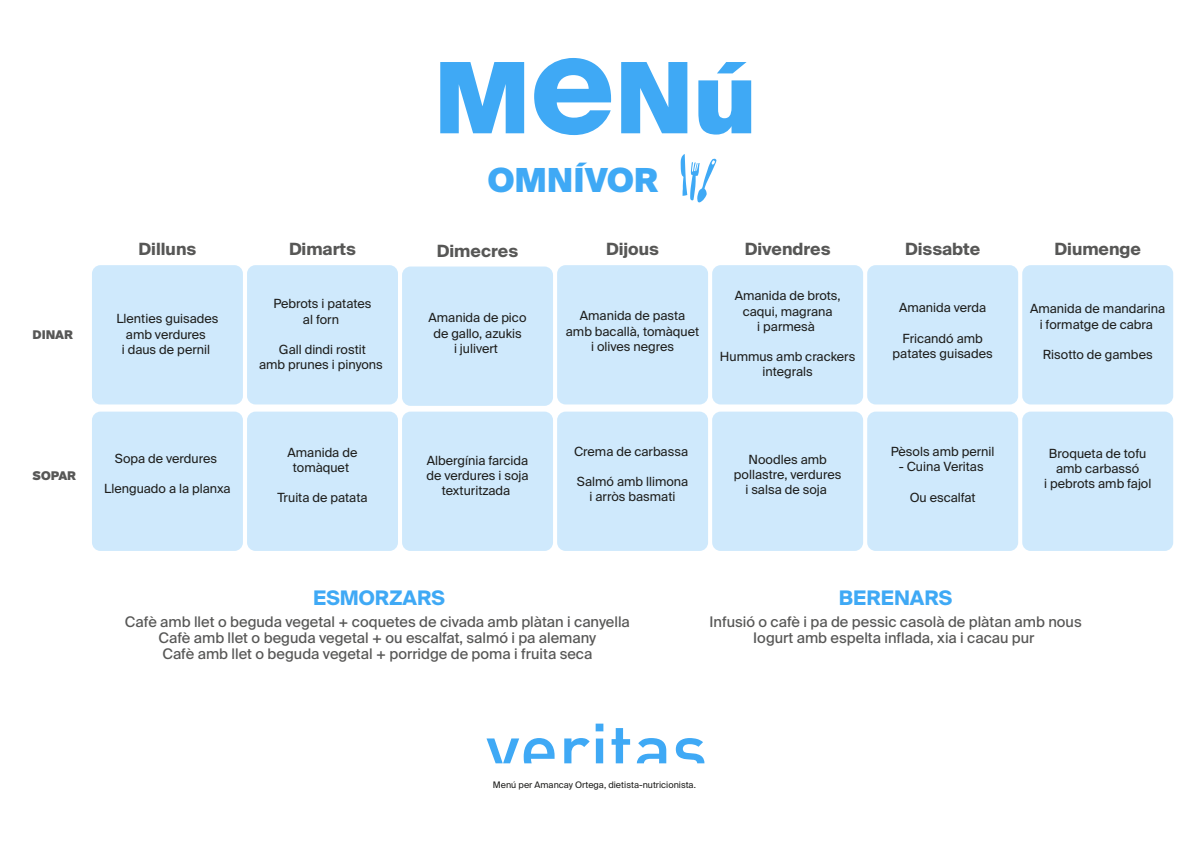
<style>
.page{position:relative;width:1191px;height:842px;background:#fff}
.page>*{position:absolute;margin:0;border:0;box-sizing:border-box;transform-origin:0 0}
.t1{font:900 98.3px "Suisse Intl";color:#3fa9f5}
.t2{font:900 33.1px "Suisse Intl";color:#3fa9f5}
.t3{font:700 20.1px "Suisse Intl";color:#3fa9f5}
.t4{font:700 16.9px "Suisse Intl";color:#575756}
.t5{font:14.6px/15.8px "Suisse Intl";color:#575756;text-align:center}
.t6{font:12.7px/15.2px "Suisse Intl";color:#1d1d1b;text-align:center}
.t7{font:900 12px "Suisse Intl";color:#575756}
.t8{font:9px "Suisse Intl";color:#1d1d1b}
.s1{font-weight:700;font-size:136px}
</style>
<div class="page">
<svg style="left:486px;top:724px;width:218px;height:39px"></svg>
<svg style="left:680px;top:154px;width:36px;height:49px"></svg>
<div style="left:92px;top:412px;width:151px;height:139px;background:#cfe9fc;border-radius:9px"></div>
<div style="left:92px;top:265px;width:151px;height:139px;background:#cfe9fc;border-radius:9px"></div>
<div style="left:247px;top:412px;width:151px;height:139px;background:#cfe9fc;border-radius:9px"></div>
<div style="left:247px;top:265px;width:151px;height:139px;background:#cfe9fc;border-radius:9px"></div>
<div style="left:402px;top:412px;width:151px;height:139px;background:#cfe9fc;border-radius:9px"></div>
<div style="left:402px;top:266px;width:151px;height:140px;background:#cfe9fc;border-radius:9px"></div>
<div style="left:557px;top:412px;width:151px;height:139px;background:#cfe9fc;border-radius:9px"></div>
<div style="left:557px;top:265px;width:151px;height:139px;background:#cfe9fc;border-radius:9px"></div>
<div style="left:712px;top:412px;width:151px;height:139px;background:#cfe9fc;border-radius:9px"></div>
<div style="left:712px;top:265px;width:151px;height:139px;background:#cfe9fc;border-radius:9px"></div>
<div style="left:867px;top:412px;width:151px;height:139px;background:#cfe9fc;border-radius:9px"></div>
<div style="left:867px;top:265px;width:151px;height:139px;background:#cfe9fc;border-radius:9px"></div>
<div style="left:1022px;top:412px;width:151px;height:139px;background:#cfe9fc;border-radius:9px"></div>
<div style="left:1022px;top:265px;width:151px;height:139px;background:#cfe9fc;border-radius:9px"></div>
<p class="t7" style="left:33px;top:328px;width:42px">DINAR</p>
<h3 class="t4" style="left:139px;top:240px;width:59px">Dilluns</h3>
<p class="t6" style="left:116px;top:311px;width:104px">Llenties guisades amb verdures<br>i daus de pernil</p>
<h3 class="t4" style="left:289px;top:240px;width:68px">Dimarts</h3>
<p class="t6" style="left:273px;top:296px;width:100px">Pebrots i patates al forn</p>
<p class="t6" style="left:259px;top:342px;width:125px">Gall dindi rostit<br>amb prunes i pinyons</p>
<p class="t7" style="left:33px;top:468px;width:45px">SOPAR</p>
<p class="t6" style="left:115px;top:451px;width:104px">Sopa de verdures</p>
<p class="t6" style="left:104px;top:481px;width:128px">Llenguado a la planxa</p>
<p class="t6" style="left:287px;top:445px;width:71px">Amanida de tomàquet</p>
<p class="t6" style="left:277px;top:490px;width:92px">Truita de patata</p>
<h1 class="t1" style="left:434px;top:42px;width:325px">M<span class="s1">e</span>Nú</h1>
<h2 class="t2" style="left:488px;top:161px;width:172px">OMNÍVOR</h2>
<h3 class="t4" style="left:437px;top:241px;width:83px">Dimecres</h3>
<p class="t6" style="left:428px;top:310px;width:99px">Amanida de pico de gallo, azukis<br>i julivert</p>
<p class="t6" style="left:426px;top:453px;width:104px">Albergínia farcida de verdures i soja texturitzada</p>
<h3 class="t4" style="left:606px;top:240px;width:54px">Dijous</h3>
<p class="t6" style="left:566px;top:308px;width:135px">Amanida de pasta amb bacallà, tomàquet i olives negres</p>
<h3 class="t4" style="left:745px;top:240px;width:87px">Divendres</h3>
<p class="t6" style="left:734px;top:288px;width:107px">Amanida de brots, caqui, magrana<br>i parmesà</p>
<p class="t6" style="left:720px;top:349px;width:137px">Hummus amb crackers integrals</p>
<p class="t6" style="left:574px;top:444px;width:115px">Crema de carbassa</p>
<p class="t6" style="left:577px;top:474px;width:113px">Salmó amb llimona i arròs basmati</p>
<p class="t6" style="left:734px;top:452px;width:109px">Noodles amb pollastre, verdures i salsa de soja</p>
<h3 class="t4" style="left:905px;top:240px;width:77px">Dissabte</h3>
<p class="t6" style="left:899px;top:300px;width:89px">Amanida verda</p>
<p class="t6" style="left:892px;top:331px;width:102px">Fricandó amb patates guisades</p>
<p class="t6" style="left:890px;top:444px;width:105px">Pèsols amb pernil</p>
<p class="t6" style="left:898px;top:459px;width:86px">- Cuina Veritas</p>
<p class="t6" style="left:909px;top:490px;width:67px">Ou escalfat</p>
<h3 class="t4" style="left:1054px;top:240px;width:88px">Diumenge</h3>
<p class="t6" style="left:1030px;top:301px;width:137px">Amanida de mandarina i formatge de cabra</p>
<p class="t6" style="left:1042px;top:347px;width:111px">Risotto de gambes</p>
<p class="t6" style="left:1044px;top:446px;width:109px">Broqueta de tofu amb carbassó<br>i pebrots amb fajol</p>
<h3 class="t3" style="left:313px;top:586px;width:133px">ESMORZARS</h3>
<p class="t5" style="left:125px;top:614px;width:506px">Cafè amb llet o beguda vegetal + coquetes de civada amb plàtan i canyella<br>Cafè amb llet o beguda vegetal + ou escalfat, salmó i pa alemany<br>Cafè amb llet o beguda vegetal + porridge de poma i fruita seca</p>
<h3 class="t3" style="left:838px;top:586px;width:115px">BERENARS</h3>
<p class="t5" style="left:709px;top:614px;width:373px">Infusió o cafè i pa de pessic casolà de plàtan amb nous<br>Iogurt amb espelta inflada, xia i cacau pur</p>
<p class="t8" style="left:493px;top:780px;width:204px">Menú per Amancay Ortega, dietista-nutricionista.</p>
</div>
